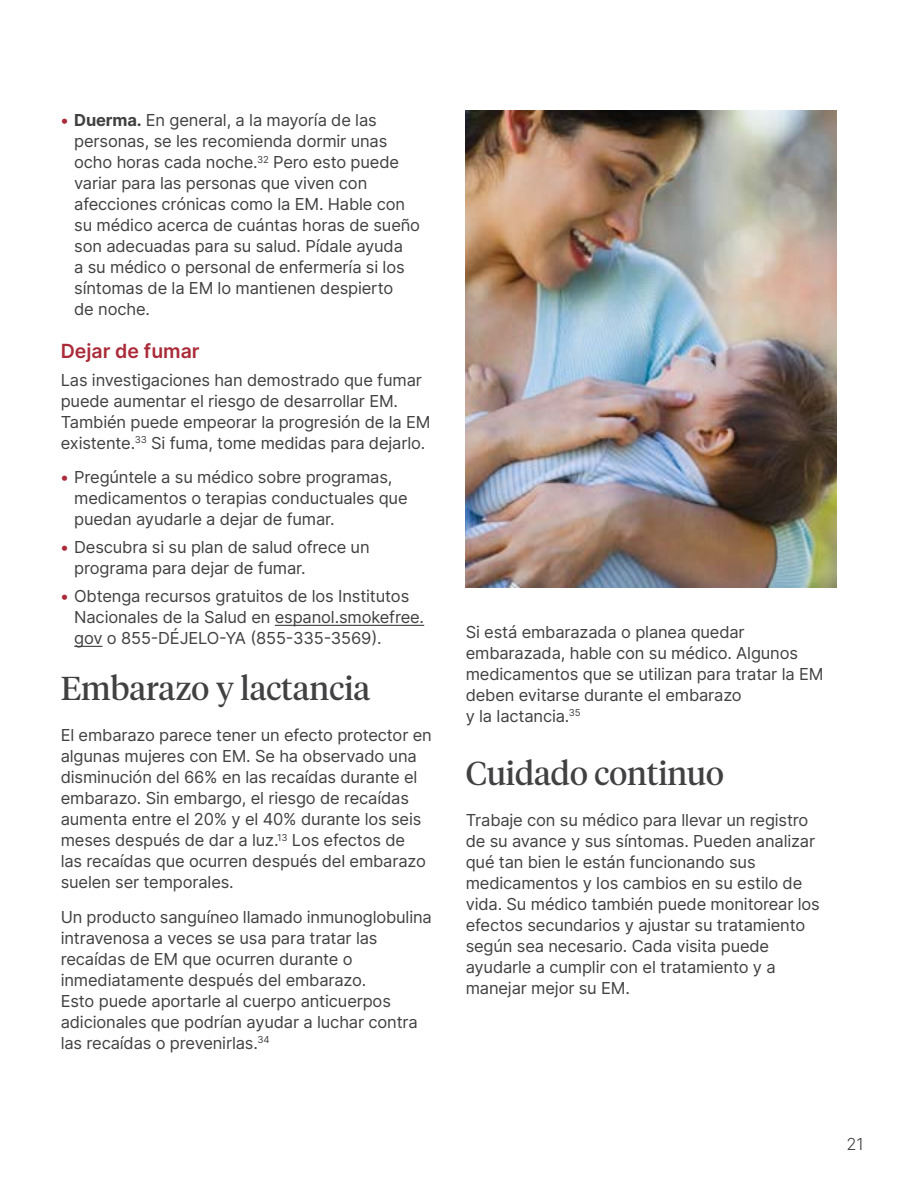
<style>
.page{position:relative;width:918px;height:1188px;background:#fff}
.page>*{position:absolute;margin:0;border:0;box-sizing:border-box;transform-origin:0 0}
._2nd_level_head{font:33px "Tiempos Headline";color:#414042}
._3rd_level_head{font:600 19.5px "Inter";color:#aa2a38}
.body_copy{font:16.5px/21px "Inter";letter-spacing:-.01em;color:#414042}
.t1{font:300 16.5px "Inter";color:#414042}
.s1{font-weight:700;color:#aa2a38}
.s2{font-weight:700}
</style>
<div class="page">
<hr style="left:275px;top:625px;width:149px;height:1px;background:#414042">
<svg style="left:74px;top:646px;width:29px;height:1px"></svg>
<img style="left:466px;top:110px;width:371px;height:478px">
<p class="body_copy" style="left:74px;top:109px;width:347px;text-indent:-14px"><span class="s1">•</span> <span class="s2">Duerma.</span> En general, a la mayoría de las personas, se les recomienda dormir unas ocho horas cada noche.<sup>32</sup> Pero esto puede variar para las personas que viven con afecciones crónicas como la EM. Hable con su médico acerca de cuántas horas de sueño son adecuadas para su salud. Pídale ayuda<br>a su médico o personal de enfermería si los síntomas de la EM lo mantienen despierto<br>de noche.</p>
<p class="_3rd_level_head" style="left:61px;top:337px;width:140px">Dejar de fumar</p>
<p class="body_copy" style="left:61px;top:369px;width:371px">Las investigaciones han demostrado que fumar puede aumentar el riesgo de desarrollar EM.<br>También puede empeorar la progresión de la EM existente.<sup>33</sup> Si fuma, tome medidas para dejarlo.</p>
<p class="body_copy" style="left:74px;top:466px;width:335px;text-indent:-14px"><span class="s1">•</span> Pregúntele a su médico sobre programas, medicamentos o terapias conductuales que puedan ayudarle a dejar de fumar.</p>
<p class="body_copy" style="left:74px;top:536px;width:297px;text-indent:-14px"><span class="s1">•</span> Descubra si su plan de salud ofrece un programa para dejar de fumar.</p>
<p class="body_copy" style="left:74px;top:585px;width:351px;text-indent:-14px"><span class="s1">•</span> Obtenga recursos gratuitos de los Institutos<br>Nacionales de la Salud en espanol.smokefree. gov o 855-DÉJELO-YA (855-335-3569).</p>
<p class="_2nd_level_head" style="left:61px;top:666px;width:311px">Embarazo y lactancia</p>
<p class="body_copy" style="left:61px;top:724px;width:373px">El embarazo parece tener un efecto protector en algunas mujeres con EM. Se ha observado una disminución del 66% en las recaídas durante el embarazo. Sin embargo, el riesgo de recaídas aumenta entre el 20% y el 40% durante los seis meses después de dar a luz.<sup>13</sup> Los efectos de<br>las recaídas que ocurren después del embarazo suelen ser temporales.</p>
<p class="body_copy" style="left:61px;top:906px;width:373px">Un producto sanguíneo llamado inmunoglobulina intravenosa a veces se usa para tratar las recaídas de EM que ocurren durante o inmediatamente después del embarazo.<br>Esto puede aportarle al cuerpo anticuerpos adicionales que podrían ayudar a luchar contra las recaídas o prevenirlas.<sup>34</sup></p>
<p class="body_copy" style="left:466px;top:621px;width:359px">Si está embarazada o planea quedar embarazada, hable con su médico. Algunos medicamentos que se utilizan para tratar la EM deben evitarse durante el embarazo<br>y la lactancia.<sup>35</sup></p>
<p class="_2nd_level_head" style="left:466px;top:751px;width:260px">Cuidado continuo</p>
<p class="body_copy" style="left:466px;top:809px;width:356px">Trabaje con su médico para llevar un registro de su avance y sus síntomas. Pueden analizar qué tan bien le están funcionando sus medicamentos y los cambios en su estilo de vida. Su médico también puede monitorear los efectos secundarios y ajustar su tratamiento según sea necesario. Cada visita puede ayudarle a cumplir con el tratamiento y a manejar mejor su EM.</p>
<p class="t1" style="left:846px;top:1132px;width:19px">21</p>
</div>
